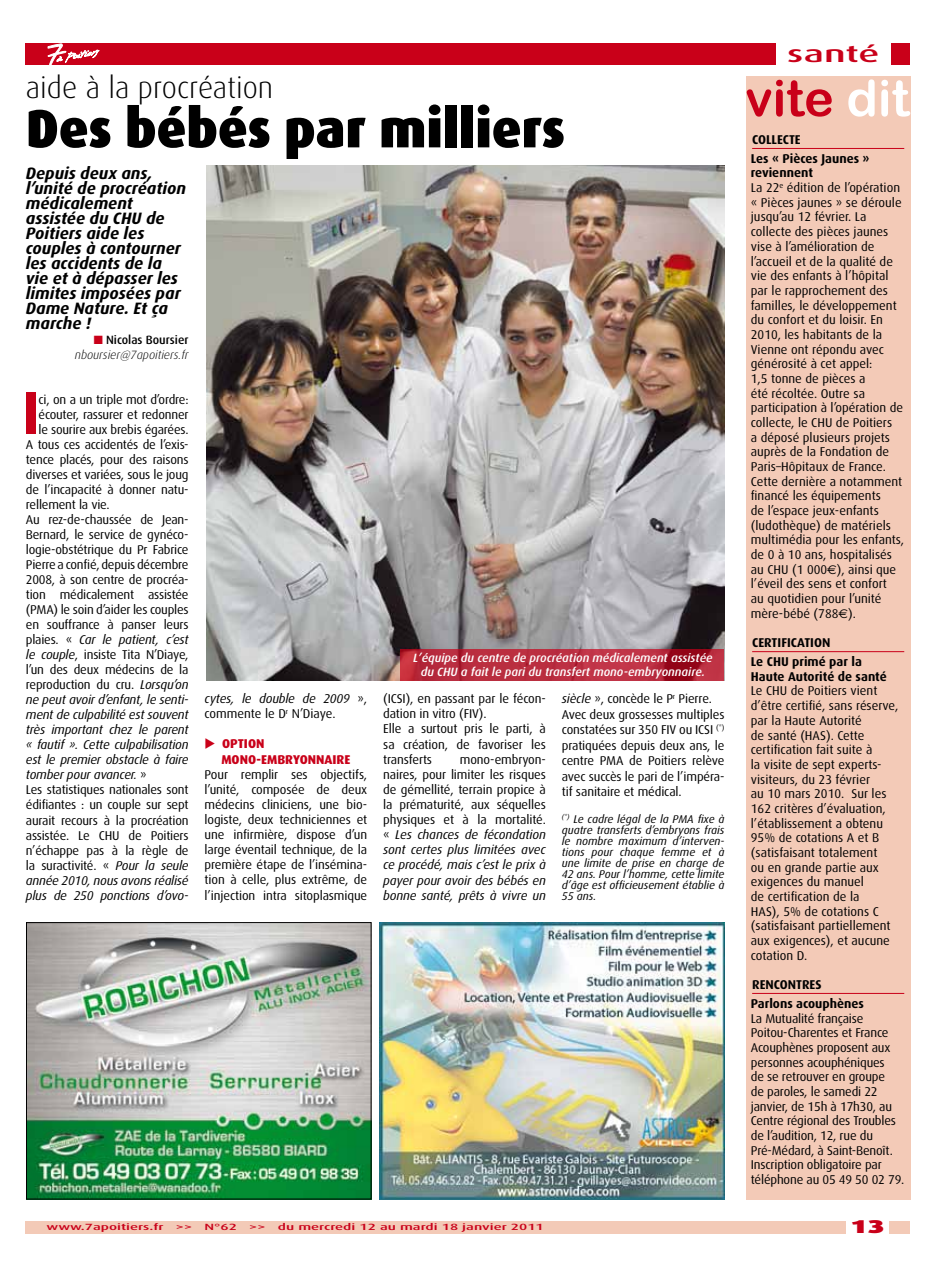
<style>
.page{position:relative;width:936px;height:1276px;background:#fff}
.page>*{position:absolute;margin:0;border:0;box-sizing:border-box;transform-origin:0 0}
.t1{font:700 59.7px "Dax";color:#c90019}
.t2{font:900 54px "Dax";color:#000;scale:.95 1}
.t3{font:50.25px "Arial Rounded MT Bold";color:#c90019}
.t4{font:300 30px "Dax";color:#000}
.t5{font:500 23.4px "Dax";color:#c90019;scale:1.67 1}
.t6{font:900 18.6px "Dax";color:#c90019;scale:1.54 1}
.t7{font:italic 700 16.5px/15px "Dax";color:#000}
.t8{font:12.75px/14.7px "Dax";letter-spacing:-.01em;color:#000}
.t9{font:italic 12.75px/15.1px "Dax";letter-spacing:-.015em;color:#000;text-align:justify}
.t10{font:700 12.75px/18.9px "Dax";color:#000}
.t11{font:800 12.75px/15.1px "Dax";color:#c90019}
.t12{font:italic 500 12px/13.5px "Dax";color:#fff;text-align:center}
.t13{font:italic 300 12px/15px "Dax";color:#000;text-align:right}
.t14{font:italic 11.25px/10.9px "Dax";color:#000;text-align:justify}
.t15{font:500 9px "Dax";color:#c90019;scale:1.67 1}
.s1{color:#c90019}
.s2{font-weight:500;font-style:normal}
.s3{font-style:normal}
.s4{font-style:italic}
.s5{color:#fff}
.s6{font-weight:700}
.s7{font-family:"Euro Sans"}
</style>
<div class="page">
<div style="left:25px;top:43px;width:885px;height:21px;background:#c90019"></div>
<div style="left:775px;top:35px;width:115px;height:43px;background:#fff"></div>
<svg style="left:48px;top:44px;width:51px;height:21px"></svg>
<img style="left:206px;top:166px;width:518px;height:514px">
<svg style="left:400px;top:649px;width:324px;height:31px;background:#b7293c"></svg>
<div style="left:745px;top:76px;width:165px;height:1123px;background:#f3cab7"></div>
<hr style="left:752px;top:148px;width:152px;height:1px;background:#c90019">
<hr style="left:752px;top:651px;width:152px;height:1px;background:#c90019">
<hr style="left:752px;top:993px;width:152px;height:1px;background:#c90019">
<div style="left:25px;top:1221px;width:885px;height:12px;background:#f3cab7"></div>
<div style="left:846px;top:1211px;width:42px;height:33px;background:#fff"></div>
<img style="left:28px;top:924px;width:341px;height:273px">
<div style="left:26px;top:922px;width:345px;height:277px;border:1px solid #000"></div>
<img style="left:379px;top:922px;width:345px;height:277px">
<h3 class="t4" style="left:26px;top:71px;width:249px">aide à la procréation</h3>
<h2 class="t2" style="left:26px;top:98px;width:569px">Des bébés par milliers</h2>
<p class="t7" style="left:26px;top:165px;width:161px">Depuis deux ans, l’unité de procréation médicalement assistée du CHU de<br>Poitiers aide les couples à contourner les accidents de la vie et à dépasser les limites imposées par<br>Dame Nature. Et ça marche !</p>
<p class="t13" style="left:75px;top:332px;width:115px"><span class="s1">■</span> <span class="s2">Nicolas Boursier </span>nboursier@7apoitiers.fr</p>
<h1 class="t1" style="left:22px;top:379px;width:19px">I</h1>
<p class="t8" style="left:39px;top:392px;width:151px">ci, on a un triple mot d’ordre:</p>
<p class="t8" style="left:39px;top:407px;width:151px">écouter, rassurer et redonner</p>
<p class="t8" style="left:39px;top:422px;width:151px">le sourire aux brebis égarées.</p>
<p class="t8" style="left:26px;top:437px;width:164px">A tous ces accidentés de l’exis-</p>
<p class="t8" style="left:26px;top:452px;width:164px">tence placés, pour des raisons</p>
<p class="t8" style="left:26px;top:467px;width:164px">diverses et variées, sous le joug</p>
<p class="t8" style="left:26px;top:482px;width:164px">de l’incapacité à donner natu-</p>
<p class="t8" style="left:26px;top:497px;width:85px">rellement la vie.</p>
<p class="t8" style="left:26px;top:512px;width:164px">Au rez-de-chaussée de Jean-</p>
<p class="t8" style="left:26px;top:527px;width:164px">Bernard, le service de gynéco-</p>
<p class="t8" style="left:26px;top:542px;width:164px">logie-obstétrique du Pr Fabrice</p>
<p class="t8" style="left:26px;top:557px;width:164px">Pierre a confié, depuis décembre</p>
<p class="t8" style="left:26px;top:572px;width:164px">2008, à son centre de procréa-</p>
<p class="t8" style="left:26px;top:587px;width:164px">tion médicalement assistée</p>
<p class="t8" style="left:26px;top:602px;width:164px">(PMA) le soin d’aider les couples</p>
<p class="t8" style="left:26px;top:617px;width:164px">en souffrance à panser leurs</p>
<p class="t9" style="left:26px;top:632px;width:164px"><span class="s3">plaies. «</span> Car le patient, c’est</p>
<p class="t8" style="left:26px;top:647px;width:164px"><span class="s4">le couple</span>, insiste Tita N’Diaye,</p>
<p class="t8" style="left:26px;top:662px;width:164px">l’un des deux médecins de la</p>
<p class="t8" style="left:26px;top:677px;width:164px">reproduction du cru. <span class="s4">Lorsqu’on</span></p>
<p class="t9" style="left:26px;top:692px;width:164px">ne peut avoir d’enfant, le senti-</p>
<p class="t9" style="left:26px;top:707px;width:164px">ment de culpabilité est souvent</p>
<p class="t9" style="left:26px;top:722px;width:164px">très important chez le parent</p>
<p class="t9" style="left:26px;top:737px;width:164px">« fautif ». Cette culpabilisation</p>
<p class="t9" style="left:26px;top:752px;width:164px">est le premier obstacle à faire</p>
<p class="t9" style="left:26px;top:767px;width:122px">tomber pour avancer. <span class="s3">»</span></p>
<p class="t8" style="left:26px;top:783px;width:164px">Les statistiques nationales sont</p>
<p class="t8" style="left:26px;top:798px;width:164px">édifiantes : un couple sur sept</p>
<p class="t8" style="left:26px;top:813px;width:164px">aurait recours à la procréation</p>
<p class="t8" style="left:26px;top:828px;width:164px">assistée. Le CHU de Poitiers</p>
<p class="t8" style="left:26px;top:843px;width:164px">n’échappe pas à la règle de</p>
<p class="t8" style="left:26px;top:858px;width:164px">la suractivité. « <span class="s4">Pour la seule</span></p>
<p class="t9" style="left:26px;top:872px;width:164px">année 2010, nous avons réalisé</p>
<p class="t9" style="left:26px;top:887px;width:164px">plus de 250 ponctions d’ovo-</p>
<p class="t8" style="left:204px;top:691px;width:164px;line-height:15.1px"><span class="s4">cytes, le double de 2009</span> », commente le D<sup>r</sup> N’Diaye.</p>
<p class="t11" style="left:221px;top:736px;width:131px;text-indent:-17px">◆ OPTION<br>MONO-EMBRYONNAIRE</p>
<p class="t8" style="left:204px;top:767px;width:164px;line-height:15.1px;text-align:justify">Pour remplir ses objectifs, l’unité, composée de deux médecins cliniciens, une bio&shy;logiste, deux techniciennes et une infirmière, dispose d’un large éventail technique, de la première étape de l’insémina&shy;tion à celle, plus extrême, de l’injection intra sitoplasmique</p>
<p class="t12" style="left:413px;top:651px;width:301px">L’équipe du centre de procréation médicalement assistée du CHU a fait le pari du transfert mono-embryonnaire.</p>
<p class="t8" style="left:383px;top:691px;width:164px;line-height:15.1px">(ICSI), en passant par le fécon&shy;dation in vitro (FIV).<br>Elle a surtout pris le parti, à sa création, de favoriser les transferts</p>
<p class="t9" style="left:383px;top:752px;width:164px;text-indent:77px"><span class="s3">mono-embryon&shy;naires, pour limiter les risques de gémellité, terrain propice à la prématurité, aux séquelles physiques et à la mortalité. «</span> Les chances de fécondation sont certes plus limitées avec ce procédé, mais c’est le prix à payer pour avoir des bébés en bonne santé, prêts à vivre un</p>
<p class="t8" style="left:561px;top:691px;width:164px;line-height:15.5px"><span class="s4">siècle</span> », concède le P<sup>r</sup> Pierre.<br>Avec deux grossesses multiples constatées sur 350 FIV ou ICSI <sup>(*) </sup>pratiquées depuis deux ans, le centre PMA de Poitiers relève avec succès le pari de l’impéra&shy;tif sanitaire et médical.</p>
<p class="t14" style="left:561px;top:813px;width:164px"><sup>(*)</sup> Le cadre légal de la PMA fixe à quatre transferts d’embryons frais le nombre maximum d’interven&shy;tions pour chaque femme et à une limite de prise en charge de 42 ans. Pour l’homme, cette limite d’âge est officieusement établie à 55 ans.</p>
<h3 class="t5" style="left:787px;top:41px;width:57px">santé</h3>
<h3 class="t3" style="left:745px;top:68px;width:165px">vite <span class="s5">dit</span></h3>
<p class="t10" style="left:750px;top:130px;width:120px">COLLECTE<br>Les « Pièces Jaunes »</p>
<p class="t8" style="left:750px;top:166px;width:155px"><span class="s6">reviennent<br></span>La 22<sup>e</sup> édition de l’opération « Pièces jaunes » se déroule jusqu’au 12 février. La collecte des pièces jaunes vise à l’amélioration de l’accueil et de la qualité de vie des enfants à l’hôpital par le rapprochement des familles, le développement du confort et du loisir. En<br>2010, les habitants de la<br>Vienne ont répondu avec générosité à cet appel:<br>1,5 tonne de pièces a<br>été récoltée. Outre sa participation à l’opération de collecte, le CHU de Poitiers<br>a déposé plusieurs projets auprès de la Fondation de<br>Paris–Hôpitaux de France.<br>Cette dernière a notamment financé les équipements<br>de l’espace jeux-enfants (ludothèque) de matériels multimédia pour les enfants, de 0 à 10 ans, hospitalisés au CHU (1 000<span class="s7">€</span>), ainsi que l’éveil des sens et confort<br>au quotidien pour l’unité mère-bébé (788<span class="s7">€</span>).</p>
<p class="t10" style="left:750px;top:633px;width:112px">CERTIFICATION<br>Le CHU primé par la</p>
<p class="t10" style="left:750px;top:667px;width:137px">Haute Autorité de santé</p>
<p class="t8" style="left:750px;top:684px;width:149px">Le CHU de Poitiers vient d’être certifié, sans réserve, par la Haute Autorité<br>de santé (HAS). Cette certification fait suite à<br>la visite de sept experts&shy;visiteurs, du 23 février<br>au 10 mars 2010. Sur les<br>162 critères d’évaluation, l’établissement a obtenu<br>95% de cotations A et B (satisfaisant totalement<br>ou en grande partie aux exigences du manuel<br>de certification de la<br>HAS), 5% de cotations C (satisfaisant partiellement aux exigences), et aucune cotation D.</p>
<p class="t10" style="left:750px;top:975px;width:115px">RENCONTRES<br>Parlons acouphènes</p>
<p class="t8" style="left:750px;top:1011px;width:155px">La Mutualité française<br>Poitou-Charentes et France<br>Acouphènes proposent aux personnes acouphéniques<br>de se retrouver en groupe<br>de paroles, le samedi 22 janvier, de 15h à 17h30, au<br>Centre régional des Troubles de l’audition, 12, rue du<br>Pré-Médard, à Saint-Benoît.<br>Inscription obligatoire par téléphone au 05 49 50 02 79.</p>
<p class="t15" style="left:47px;top:1222px;width:72px">www.7apoitiers.fr</p>
<p class="t15" style="left:176px;top:1222px;width:11px">&gt;&gt;</p>
<p class="t15" style="left:204px;top:1222px;width:21px">N°62</p>
<p class="t15" style="left:249px;top:1222px;width:11px">&gt;&gt;</p>
<p class="t15" style="left:278px;top:1222px;width:161px">du mercredi 12 au mardi 18 janvier 2011</p>
<h3 class="t6" style="left:850px;top:1216px;width:24px">13</h3>
</div>
